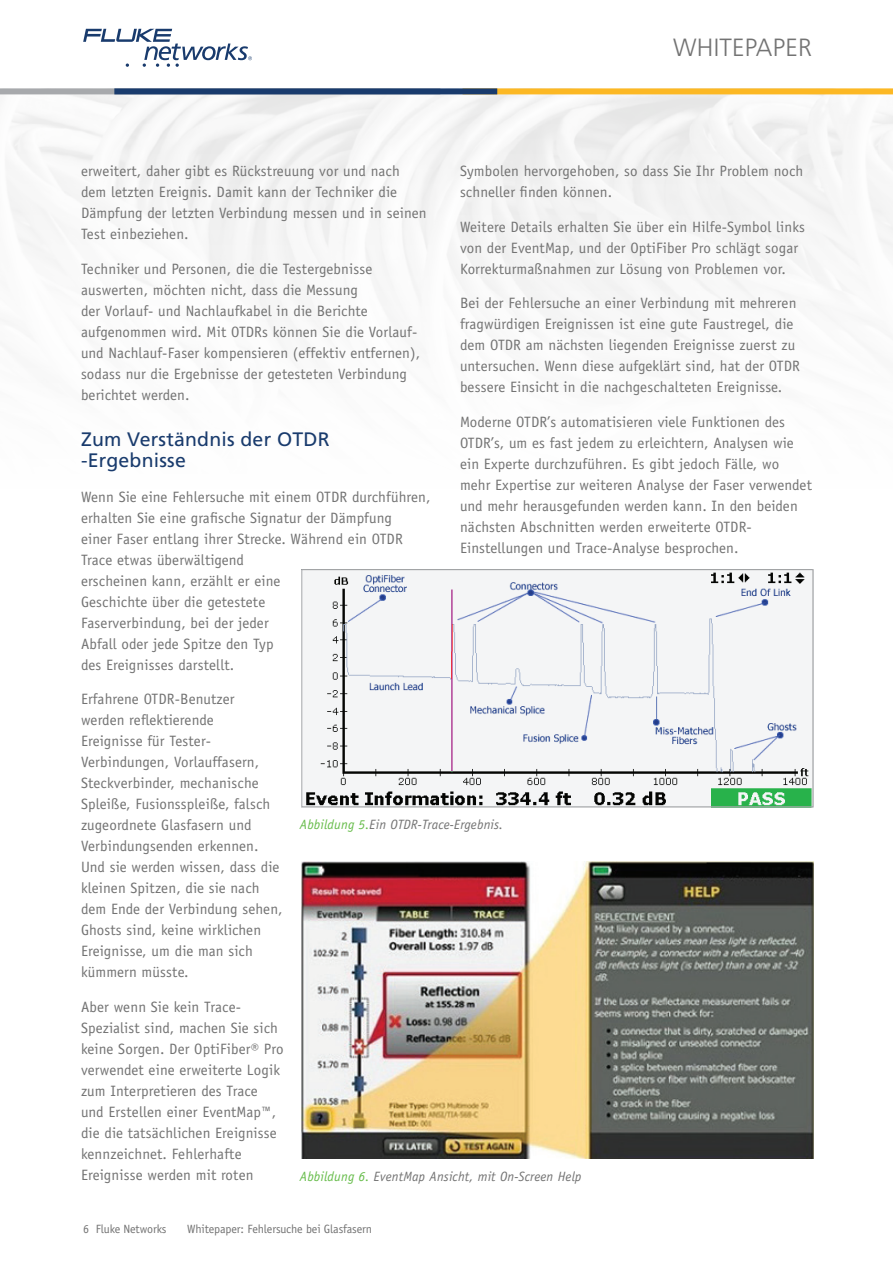
<style>
.page{position:relative;width:893px;height:1263px;background:#fff}
.page>*{position:absolute;margin:0;border:0;box-sizing:border-box;transform-origin:0 0}
.t1{font:300 24.9px "Frutiger LT Std";letter-spacing:.01em;color:#737373}
.t2{font:19.5px/21px "Frutiger LT Std";letter-spacing:.01em;color:#193b6d}
.t3{font:15px/21px "Officina Sans";letter-spacing:.01em;color:#737373}
.t4{font:italic 13.5px "Officina Sans";letter-spacing:.01em;color:#737373}
.t5{font:12px "Officina Sans";letter-spacing:-.01em;color:#737373}
.s1{color:#66bc4a}
</style>
<div class="page">
<div style="left:463px;top:88px;width:430px;height:6px;background:#fcb824"></div>
<div style="left:0;top:88px;width:440px;height:6px;background:#a7a9ac"></div>
<div style="left:114px;top:88px;width:383px;height:6px;background:#193b6d"></div>
<svg style="left:83px;top:29px;width:169px;height:38px"></svg>
<img style="left:301px;top:862px;width:512px;height:297px">
<img style="left:303px;top:571px;width:508px;height:234px">
<div style="left:301px;top:569px;width:512px;height:238px;border:1px solid #a7a9ac"></div>
<h1 class="t1" style="left:673px;top:33px;width:140px">WHITEPAPER</h1>
<p class="t3" style="left:81px;top:161px;width:347px">erweitert, daher gibt es Rückstreuung vor und nach dem letzten Ereignis. Damit kann der Techniker die Dämpfung der letzten Verbindung messen und in seinen Test einbeziehen.</p>
<p class="t3" style="left:81px;top:258px;width:341px">Techniker und Personen, die die Testergebnisse auswerten, möchten nicht, dass die Messung<br>der Vorlauf- und Nachlaufkabel in die Berichte aufgenommen wird. Mit OTDRs können Sie die Vorlauf&shy;und Nachlauf-Faser kompensieren (effektiv entfernen), sodass nur die Ergebnisse der getesteten Verbindung berichtet werden.</p>
<h2 class="t2" style="left:81px;top:429px;width:250px">Zum Verständnis der OTDR -Ergebnisse</h2>
<p class="t3" style="left:81px;top:486px;width:351px">Wenn Sie eine Fehlersuche mit einem OTDR durchführen, erhalten Sie eine grafische Signatur der Dämpfung<br>einer Faser entlang ihrer Strecke. Während ein OTDR Trace etwas überwältigend<br>erscheinen kann, erzählt er eine<br>Geschichte über die getestete<br>Faserverbindung, bei der jeder<br>Abfall oder jede Spitze den Typ<br>des Ereignisses darstellt.</p>
<p class="t3" style="left:81px;top:689px;width:203px">Erfahrene OTDR-Benutzer<br>werden reflektierende<br>Ereignisse für Tester-<br>Verbindungen, Vorlauffasern,<br>Steckverbinder, mechanische<br>Spleiße, Fusionsspleiße, falsch zugeordnete Glasfasern und<br>Verbindungsenden erkennen.<br>Und sie werden wissen, dass die kleinen Spitzen, die sie nach dem Ende der Verbindung sehen,<br>Ghosts sind, keine wirklichen<br>Ereignisse, um die man sich kümmern müsste.</p>
<p class="t3" style="left:81px;top:996px;width:204px">Aber wenn Sie kein Trace-<br>Spezialist sind, machen Sie sich keine Sorgen. Der OptiFiber® Pro verwendet eine erweiterte Logik zum Interpretieren des Trace und Erstellen einer EventMap™, die die tatsächlichen Ereignisse kennzeichnet. Fehlerhafte<br>Ereignisse werden mit roten</p>
<p class="t3" style="left:460px;top:161px;width:345px">Symbolen hervorgehoben, so dass Sie Ihr Problem noch schneller finden können.</p>
<p class="t3" style="left:460px;top:216px;width:346px">Weitere Details erhalten Sie über ein Hilfe-Symbol links von der EventMap, und der OptiFiber Pro schlägt sogar<br>Korrekturmaßnahmen zur Lösung von Problemen vor.</p>
<p class="t3" style="left:460px;top:293px;width:341px">Bei der Fehlersuche an einer Verbindung mit mehreren fragwürdigen Ereignissen ist eine gute Faustregel, die dem OTDR am nächsten liegenden Ereignisse zuerst zu untersuchen. Wenn diese aufgeklärt sind, hat der OTDR bessere Einsicht in die nachgeschalteten Ereignisse.</p>
<p class="t3" style="left:460px;top:411px;width:353px">Moderne OTDR’s automatisieren viele Funktionen des OTDR’s, um es fast jedem zu erleichtern, Analysen wie ein Experte durchzuführen. Es gibt jedoch Fälle, wo mehr Expertise zur weiteren Analyse der Faser verwendet und mehr herausgefunden werden kann. In den beiden nächsten Abschnitten werden erweiterte OTDR-Einstellungen und Trace-Analyse besprochen.</p>
<p class="t4" style="left:300px;top:817px;width:205px"><span class="s1">Abbildung 5.</span>Ein OTDR-Trace-Ergebnis.</p>
<p class="t4" style="left:300px;top:1168px;width:283px"><span class="s1">Abbildung 6.</span> EventMap Ansicht, mit On-Screen Help</p>
<p class="t5" style="left:83px;top:1222px;width:85px">6 Fluke Networks</p>
<p class="t5" style="left:187px;top:1222px;width:186px">Whitepaper: Fehlersuche bei Glasfasern</p>
</div>
